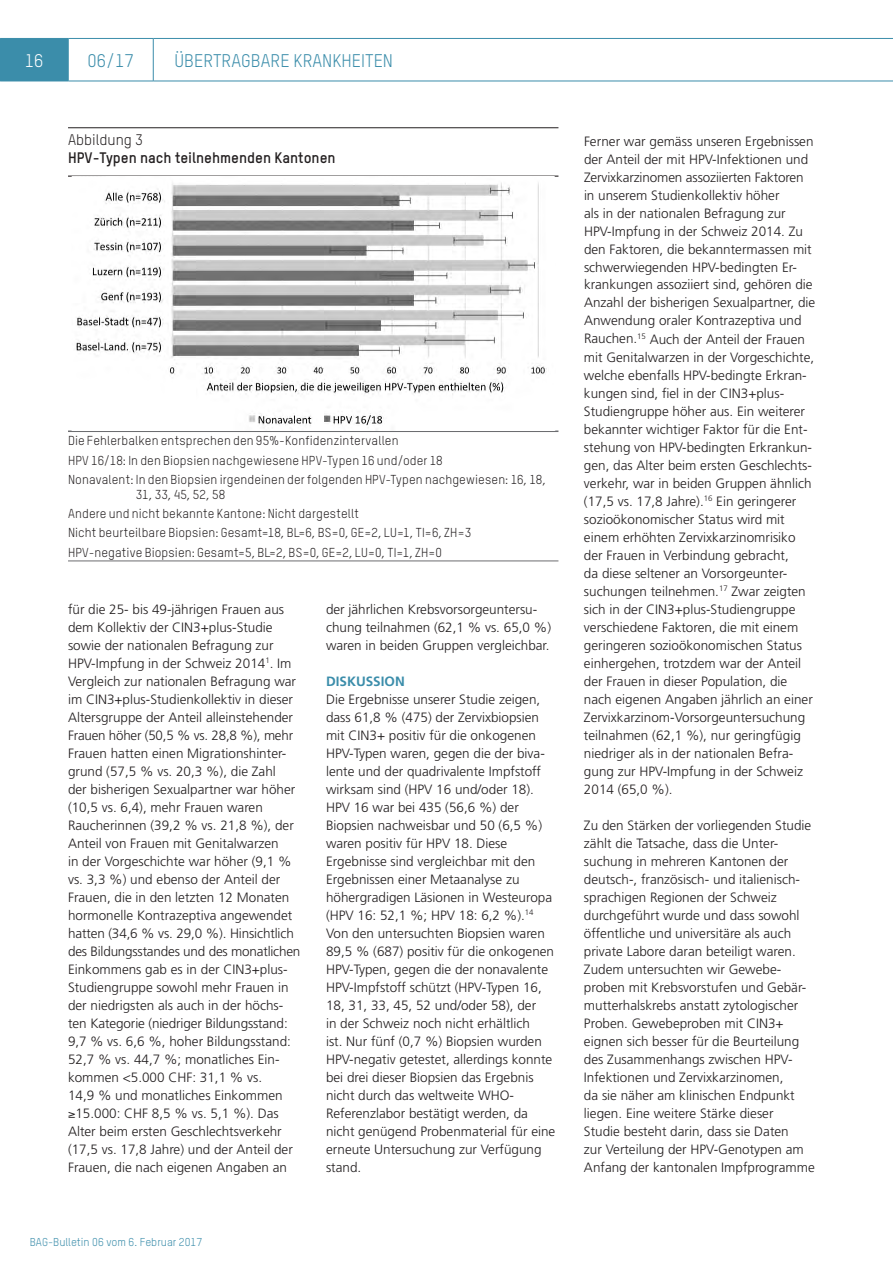
<style>
.page{position:relative;width:893px;height:1263px;background:#fff}
.page>*{position:absolute;margin:0;border:0;box-sizing:border-box;transform-origin:0 0}
.t1{font:18px "TSTAR";color:#3b8daa}
.t2{font:18px "TSTAR";color:#fff}
.t3{font:700 15px "TSTAR";color:#231f20}
.t4{font:15px "TSTAR";color:#231f20}
.t5{font:300 13.5px/18px "Frutiger";color:#231f20}
.t6{font:700 13.5px "Frutiger";color:#3b8daa}
.t7{font:12.75px/19.2px "TSTAR";letter-spacing:.01em;color:#231f20}
.t8{font:11.25px "TSTAR";color:#3b8daa}
</style>
<div class="page">
<hr style="left:68px;top:38px;width:85px;height:1px;background:#3b8daa">
<hr style="left:68px;top:39px;width:1px;height:42px;background:#3b8daa">
<hr style="left:153px;top:38px;width:740px;height:1px;background:#3b8daa">
<hr style="left:153px;top:39px;width:1px;height:42px;background:#3b8daa">
<div style="left:0;top:38px;width:68px;height:43px;background:#3b8daa"></div>
<hr style="left:0;top:81px;width:68px;height:1px;background:#3b8daa">
<hr style="left:68px;top:81px;width:85px;height:1px;background:#3b8daa">
<hr style="left:153px;top:81px;width:740px;height:1px;background:#3b8daa">
<hr style="left:68px;top:127px;width:490px;height:1px;background:#231f20">
<hr style="left:68px;top:176px;width:490px;height:1px;background:#231f20">
<hr style="left:68px;top:430px;width:490px;height:2px;background:#6c6d70">
<hr style="left:68px;top:560px;width:490px;height:1px;background:#6c6d70">
<img style="left:76px;top:182px;width:471px;height:246px">
<h1 class="t2" style="left:25px;top:49px;width:20px">16</h1>
<h1 class="t1" style="left:88px;top:49px;width:48px">06/17</h1>
<h1 class="t1" style="left:175px;top:49px;width:220px">ÜBERTRAGBARE KRANKHEITEN</h1>
<p class="t4" style="left:68px;top:131px;width:76px">Abbildung 3</p>
<p class="t3" style="left:68px;top:149px;width:269px">HPV-Typen nach teilnehmenden Kantonen</p>
<p class="t7" style="left:68px;top:431px;width:479px">Die Fehlerbalken entsprechen den 95%-Konfidenzintervallen<br>HPV 16/18: In den Biopsien nachgewiesene HPV-Typen 16 und/oder 18<br>Nonavalent: In den Biopsien irgendeinen der folgenden HPV-Typen nachgewiesen: 16, 18,</p>
<p class="t7" style="left:68px;top:485px;width:405px;text-indent:68px">31, 33, 45, 52, 58<br>Andere und nicht bekannte Kantone: Nicht dargestellt<br>Nicht beurteilbare Biopsien: Gesamt=18, BL=6, BS=0, GE=2, LU=1, TI=6, ZH=3<br>HPV-negative Biopsien: Gesamt=5, BL=2, BS=0, GE=2, LU=0, TI=1, ZH=0</p>
<p class="t5" style="left:68px;top:600px;width:234px">für die 25- bis 49-jährigen Frauen aus dem Kollektiv der CIN3+plus-Studie sowie der nationalen Befragung zur HPV-Impfung in der Schweiz 2014<sup>1</sup>. Im Vergleich zur nationalen Befragung war im CIN3+plus-Studienkollektiv in dieser Altersgruppe der Anteil alleinstehender Frauen höher (50,5 % vs. 28,8 %), mehr Frauen hatten einen Migrationshinter&shy;grund (57,5 % vs. 20,3 %), die Zahl<br>der bisherigen Sexualpartner war höher (10,5 vs. 6,4), mehr Frauen waren Raucherinnen (39,2 % vs. 21,8 %), der Anteil von Frauen mit Genitalwarzen<br>in der Vorgeschichte war höher (9,1 % vs. 3,3 %) und ebenso der Anteil der Frauen, die in den letzten 12 Monaten hormonelle Kontrazeptiva angewendet hatten (34,6 % vs. 29,0 %). Hinsichtlich des Bildungsstandes und des monatlichen Einkommens gab es in der CIN3+plus-Studiengruppe sowohl mehr Frauen in der niedrigsten als auch in der höchs&shy;ten Kategorie (niedriger Bildungsstand:<br>9,7 % vs. 6,6 %, hoher Bildungsstand:<br>52,7 % vs. 44,7 %; monatliches Ein&shy;kommen &lt;5.000 CHF: 31,1 % vs.<br>14,9 % und monatliches Einkommen ≥15.000: CHF 8,5 % vs. 5,1 %). Das Alter beim ersten Geschlechtsverkehr (17,5 vs. 17,8 Jahre) und der Anteil der Frauen, die nach eigenen Angaben an</p>
<p class="t5" style="left:326px;top:600px;width:227px">der jährlichen Krebsvorsorgeuntersu&shy;chung teilnahmen (62,1 % vs. 65,0 %) waren in beiden Gruppen vergleichbar.</p>
<p class="t6" style="left:326px;top:673px;width:80px">DISKUSSION</p>
<p class="t5" style="left:326px;top:690px;width:231px">Die Ergebnisse unserer Studie zeigen, dass 61,8 % (475) der Zervixbiopsien mit CIN3+ positiv für die onkogenen HPV-Typen waren, gegen die der biva&shy;lente und der quadrivalente Impfstoff wirksam sind (HPV 16 und/oder 18).<br>HPV 16 war bei 435 (56,6 %) der Biopsien nachweisbar und 50 (6,5 %) waren positiv für HPV 18. Diese Ergebnisse sind vergleichbar mit den Ergebnissen einer Metaanalyse zu höhergradigen Läsionen in Westeuropa (HPV 16: 52,1 %; HPV 18: 6,2 %).<sup>14<br></sup>Von den untersuchten Biopsien waren 89,5 % (687) positiv für die onkogenen HPV-Typen, gegen die der nonavalente HPV-Impfstoff schützt (HPV-Typen 16, 18, 31, 33, 45, 52 und/oder 58), der<br>in der Schweiz noch nicht erhältlich<br>ist. Nur fünf (0,7 %) Biopsien wurden HPV-negativ getestet, allerdings konnte bei drei dieser Biopsien das Ergebnis nicht durch das weltweite WHO-Referenzlabor bestätigt werden, da nicht genügend Probenmaterial für eine erneute Untersuchung zur Verfügung stand.</p>
<p class="t8" style="left:30px;top:1235px;width:174px">BAG-Bulletin 06 vom 6. Februar 2017</p>
<p class="t5" style="left:584px;top:132px;width:233px">Ferner war gemäss unseren Ergebnissen der Anteil der mit HPV-Infektionen und Zervixkarzinomen assoziierten Faktoren in unserem Studienkollektiv höher<br>als in der nationalen Befragung zur HPV-Impfung in der Schweiz 2014. Zu den Faktoren, die bekanntermassen mit schwerwiegenden HPV-bedingten Er&shy;krankungen assoziiert sind, gehören die Anzahl der bisherigen Sexualpartner, die Anwendung oraler Kontrazeptiva und Rauchen.<sup>15</sup> Auch der Anteil der Frauen mit Genitalwarzen in der Vorgeschichte, welche ebenfalls HPV-bedingte Erkran&shy;kungen sind, fiel in der CIN3+plus-Studiengruppe höher aus. Ein weiterer bekannter wichtiger Faktor für die Ent&shy;stehung von HPV-bedingten Erkrankun&shy;gen, das Alter beim ersten Geschlechts&shy;verkehr, war in beiden Gruppen ähnlich (17,5 vs. 17,8 Jahre).<sup>16</sup> Ein geringerer sozioökonomischer Status wird mit einem erhöhten Zervixkarzinomrisiko der Frauen in Verbindung gebracht,<br>da diese seltener an Vorsorgeunter&shy;suchungen teilnehmen.<sup>17</sup> Zwar zeigten sich in der CIN3+plus-Studiengruppe verschiedene Faktoren, die mit einem geringeren sozioökonomischen Status einhergehen, trotzdem war der Anteil der Frauen in dieser Population, die nach eigenen Angaben jährlich an einer Zervixkarzinom-Vorsorgeuntersuchung teilnahmen (62,1 %), nur geringfügig niedriger als in der nationalen Befra&shy;gung zur HPV-Impfung in der Schweiz 2014 (65,0 %).</p>
<p class="t5" style="left:584px;top:816px;width:232px">Zu den Stärken der vorliegenden Studie zählt die Tatsache, dass die Unter&shy;suchung in mehreren Kantonen der deutsch-, französisch- und italienisch&shy;sprachigen Regionen der Schweiz durchgeführt wurde und dass sowohl öffentliche und universitäre als auch private Labore daran beteiligt waren.<br>Zudem untersuchten wir Gewebe&shy;proben mit Krebsvorstufen und Gebär&shy;mutterhalskrebs anstatt zytologischer Proben. Gewebeproben mit CIN3+ eignen sich besser für die Beurteilung des Zusammenhangs zwischen HPV-Infektionen und Zervixkarzinomen,<br>da sie näher am klinischen Endpunkt liegen. Eine weitere Stärke dieser<br>Studie besteht darin, dass sie Daten<br>zur Verteilung der HPV-Genotypen am Anfang der kantonalen Impfprogramme</p>
</div>
